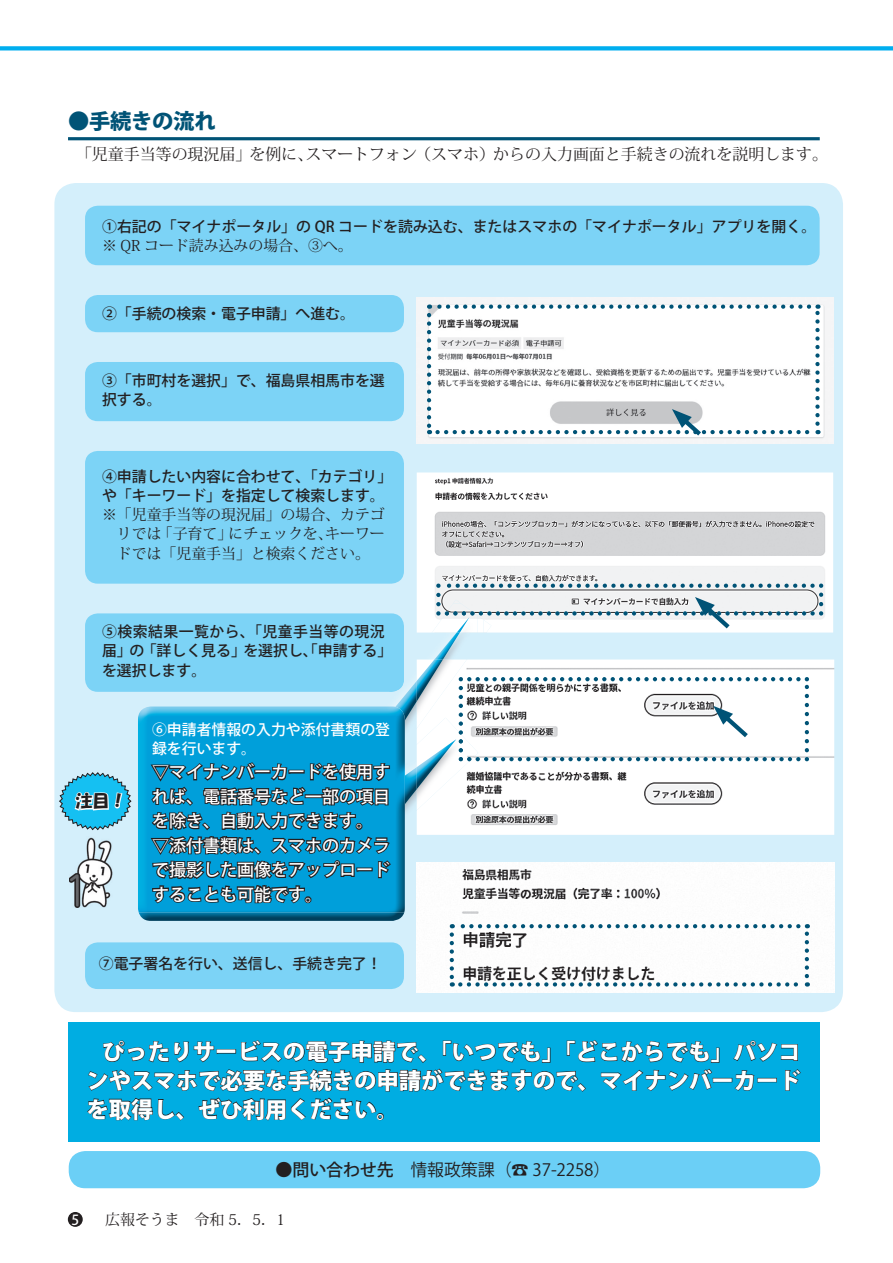
<style>
.page{position:relative;width:893px;height:1263px;background:#fff}
.page>*{position:absolute;margin:0;border:0;box-sizing:border-box;transform-origin:0 0}
.t1{font:800 22.35px/28.7px "Koz Go Pro";color:#fff;text-align:justify}
.t2{font:800 21.3px "Koz Go Pro";letter-spacing:-.01em;color:#005376}
.t3{font:500 16.95px/24.5px "Koz Go Pro";color:#fff}
.t4{font:16.95px "Koz Go Pro";letter-spacing:-.01em;color:#231f20}
.t5{font:16.95px "HG Soei Kakupoptai";color:#231f20}
.t6{font:15.9px "Koz Min Pro";color:#231f20}
.t7{font:500 14.85px/19.2px "Koz Go Pro";color:#231f20}
.t8{font:14.85px/19.2px "Koz Min Pro";color:#231f20;text-align:justify}
.t9{font:500 14.85px/19.2px "Koz Go Pro";color:#fff}
.s1{font-weight:500}
.s2{font-family:"Koz Go Pro";font-weight:500;font-size:13.8px;color:#fff}
</style>
<div class="page">
<div style="left:68px;top:1212px;width:15px;height:15px;background:#231f20;border-radius:50%"></div>
<div style="left:54px;top:183px;width:789px;height:829px;background:#d4effb;border-radius:21px"></div>
<svg style="left:0;top:46px;width:893px;height:4px;fill:#00aeef"></svg>
<hr style="left:68px;top:137px;width:752px;height:3px;background:#005376">
<div style="left:69px;top:1151px;width:751px;height:37px;background:#6bcff6;border-radius:16px"></div>
<img style="left:417px;top:298px;width:416px;height:145px">
<div style="left:85px;top:613px;width:319px;height:79px;background:#7cd3f6;border-radius:13px"></div>
<div style="left:85px;top:206px;width:735px;height:59px;background:#7cd3f6;border-radius:13px"></div>
<div style="left:85px;top:295px;width:319px;height:37px;background:#7cd3f6;border-radius:13px"></div>
<div style="left:85px;top:362px;width:319px;height:59px;background:#7cd3f6;border-radius:13px"></div>
<div style="left:85px;top:451px;width:319px;height:133px;background:#7cd3f6;border-radius:13px"></div>
<img style="left:417px;top:472px;width:416px;height:160px">
<div style="left:85px;top:942px;width:319px;height:47px;background:#7cd3f6;border-radius:13px"></div>
<img style="left:417px;top:659px;width:417px;height:176px">
<svg style="left:427px;top:304px;width:393px;height:136px"></svg>
<svg style="left:436px;top:584px;width:387px;height:49px"></svg>
<img style="left:478px;top:616px;width:6px;height:16px">
<img style="left:394px;top:632px;width:84px;height:112px">
<img style="left:392px;top:671px;width:3px;height:21px">
<img style="left:432px;top:613px;width:46px;height:19px">
<img style="left:460px;top:659px;width:7px;height:18px">
<img style="left:395px;top:632px;width:65px;height:88px">
<img style="left:457px;top:617px;width:12px;height:15px">
<img style="left:417px;top:659px;width:26px;height:42px">
<img style="left:405px;top:745px;width:12px;height:76px">
<img style="left:417px;top:718px;width:61px;height:92px">
<svg style="left:459px;top:677px;width:350px;height:84px"></svg>
<img style="left:405px;top:767px;width:12px;height:37px">
<img style="left:417px;top:739px;width:39px;height:50px">
<img style="left:138px;top:706px;width:267px;height:215px">
<svg style="left:149px;top:691px;width:243px;height:214px"></svg>
<img style="left:417px;top:862px;width:417px;height:131px">
<svg style="left:450px;top:934px;width:4px;height:52px"></svg>
<svg style="left:460px;top:982px;width:348px;height:4px"></svg>
<svg style="left:805px;top:924px;width:4px;height:52px"></svg>
<svg style="left:452px;top:924px;width:346px;height:4px"></svg>
<img style="left:70px;top:837px;width:43px;height:70px">
<svg style="left:59px;top:772px;width:72px;height:58px"></svg>
<div style="left:69px;top:1022px;width:751px;height:119px;background:#00ade2"></div>
<svg style="left:87px;top:1040px;width:714px;height:80px"></svg>
<h2 class="t2" style="left:68px;top:107px;width:149px">●手続きの流れ</h2>
<p class="t6" style="left:76px;top:143px;width:754px">「児童手当等の現況届」を例に、スマートフォン（スマホ）からの入力画面と手続きの流れを説明します。</p>
<p class="t7" style="left:102px;top:218px;width:716px">①右記の「マイナポータル」の QR コードを読み込む、またはスマホの「マイナポータル」アプリを開く。</p>
<p class="t8" style="left:102px;top:236px;width:252px">※ QR コード読み込みの場合、③へ。</p>
<p class="t7" style="left:102px;top:304px;width:254px">②「手続の検索・電子申請」へ進む。</p>
<p class="t7" style="left:102px;top:372px;width:284px">③「市町村を選択」で、福島県相馬市を選択する。</p>
<p class="t7" style="left:102px;top:468px;width:292px">④申請したい内容に合わせて、「カテゴリ」や「キーワード」を指定して検索します。</p>
<p class="t8" style="left:117px;top:505px;width:269px;text-indent:-15px"><span class="s1">※</span> 「児童手当等の現況届」の場合、カテゴリでは「子育て」にチェックを、キーワードでは「児童手当」と検索ください。</p>
<p class="t7" style="left:102px;top:623px;width:292px">⑤検索結果一覧から、「児童手当等の現況届」の「詳しく見る」を選択し、「申請する」を選択します。</p>
<p class="t5" style="left:75px;top:793px;width:53px">注目！</p>
<p class="t9" style="left:152px;top:721px;width:240px">⑥申請者情報の入力や添付書類の登録を行います。</p>
<p class="t3" style="left:152px;top:761px;width:240px">▽マイナンバーカードを使用すれば、電話番号など一部の項目を除き、自動入力できます。▽添付書類は、スマホのカメラで撮影した画像をアップロードすることも可能です。</p>
<p class="t7" style="left:99px;top:955px;width:284px">⑦電子署名を行い、送信し、手続き完了！</p>
<h1 class="t1" style="left:86px;top:1039px;width:716px;text-indent:16px">ぴったりサービスの電子申請で、「いつでも」「どこからでも」パソコンやスマホで必要な手続きの申請ができますので、マイナンバーカードを取得し、ぜひ利用ください。　</h1>
<p class="t4" style="left:276px;top:1159px;width:336px"><span class="s1">●問い合わせ先</span> 情報政策課（☎ 37-2258）</p>
<p class="t8" style="left:71px;top:1209px;width:215px"><span class="s2">5</span> 　広報そうま　令和 5．5．1</p>
</div>
